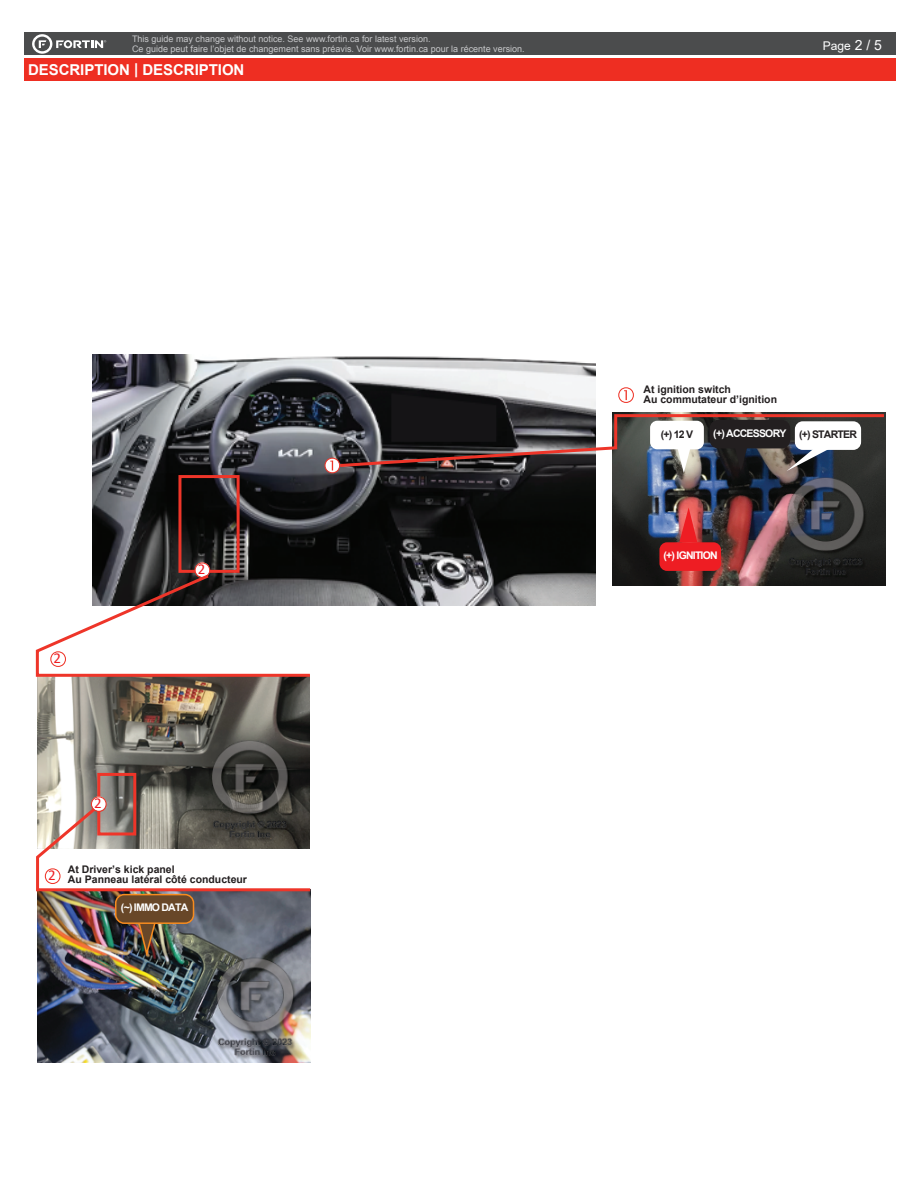
<style>
.page{position:relative;width:918px;height:1188px;background:#fff}
.page>*{position:absolute;margin:0;border:0;box-sizing:border-box;transform-origin:0 0}
.t1{font:700 15px "Arial";letter-spacing:-.005em;color:#fff}
.t2{font:15px "Calibri";color:#ee1d23}
.t3{font:12px "Arial";color:#fff}
.t4{font:700 10.5px/10.2px "Arial";color:#231f20}
.t5{font:700 10.5px "Arial";letter-spacing:-.075em;color:#fff}
.t6{font:9px/9.8px "Arial";color:#c7c8ca}
.s1{font-size:13.95px}
.s2{color:#231f20}
</style>
<div class="page">
<div style="left:24px;top:33px;width:872px;height:22px;background:#4b4c4d"></div>
<div style="left:24px;top:58px;width:872px;height:23px;background:#ee2e22"></div>
<svg style="left:32px;top:34px;width:74px;height:20px"></svg>
<svg style="left:618px;top:387px;width:16px;height:16px"></svg>
<img style="left:92px;top:354px;width:503px;height:252px">
<img style="left:612px;top:473px;width:273px;height:113px">
<img style="left:38px;top:893px;width:272px;height:170px">
<img style="left:37px;top:678px;width:273px;height:118px">
<div style="left:178px;top:475px;width:62px;height:98px;border:3px solid #ee3529"></div>
<div style="left:97px;top:773px;width:39px;height:63px;border:3px solid #ee3529"></div>
<svg style="left:35px;top:562px;width:278px;height:116px"></svg>
<svg style="left:36px;top:796px;width:275px;height:97px"></svg>
<svg style="left:136px;top:924px;width:22px;height:35px"></svg>
<div style="left:116px;top:895px;width:78px;height:28px;background:#684728;border-radius:9px"></div>
<div style="left:115px;top:894px;width:79px;height:30px;border:2px solid #f68b1f;border-radius:9px"></div>
<svg style="left:324px;top:413px;width:562px;height:60px;background:#5c5355"></svg>
<div style="left:659px;top:542px;width:62px;height:29px;background:#ee1d23;border-radius:8px"></div>
<svg style="left:679px;top:507px;width:18px;height:35px"></svg>
<p class="t6" style="left:132px;top:34px;width:394px">This guide may change without notice. See www.fortin.ca for latest version.<br>Ce guide peut faire l’objet de changement sans préavis. Voir www.fortin.ca pour la récente version.</p>
<h1 class="t1" style="left:28px;top:59px;width:218px">DESCRIPTION | DESCRIPTION</h1>
<h2 class="t3" style="left:823px;top:38px;width:61px">Page <span class="s1">2 / 5</span></h2>
<p class="t2" style="left:54px;top:648px;width:9px">2</p>
<p class="t2" style="left:94px;top:793px;width:9px">2</p>
<p class="t2" style="left:198px;top:559px;width:9px">2</p>
<p class="t4" style="left:48px;top:864px;width:200px;text-indent:20px">At Driver’s kick panel<br><sup>2</sup> Au Panneau latéral côté conducteur</p>
<p class="t5" style="left:121px;top:900px;width:69px">(~) IMMO DATA</p>
<p class="t4" style="left:643px;top:384px;width:135px">At ignition switch<br>Au commutateur d’ignition</p>
<p class="t4" style="left:661px;top:429px;width:34px">(+) 12 V</p>
<p class="t5" style="left:713px;top:426px;width:145px">(+) ACCESSORY <span class="s2">(+) STARTER</span></p>
<p class="t5" style="left:664px;top:548px;width:56px">(+) IGNITION</p>
</div>
